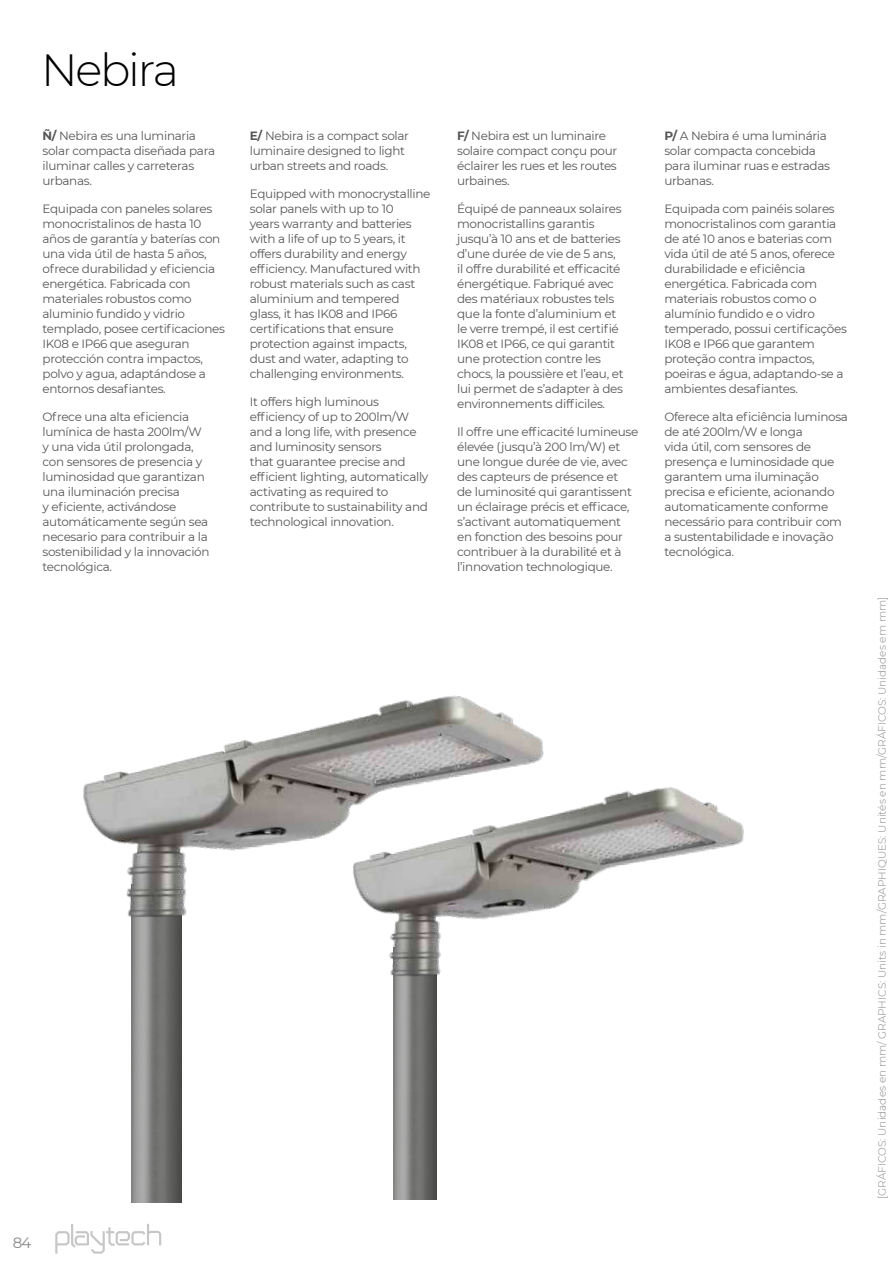
<style>
.page{position:relative;width:893px;height:1263px;background:#fff}
.page>*{position:absolute;margin:0;border:0;box-sizing:border-box;transform-origin:0 0}
.t1{font:300 45px "Montserrat";letter-spacing:-.05em;color:#000}
.t2{font:15px "Montserrat";color:#878787}
.t3{font:12px/15px "Montserrat";letter-spacing:-.025em;color:#575756}
.t4{font:300 10.5px "Montserrat";color:#878787}
.s1{font-weight:700}
</style>
<div class="page">
<svg style="left:55px;top:1224px;width:106px;height:29px"></svg>
<img style="left:131px;top:930px;width:51px;height:273px">
<img style="left:393px;top:986px;width:43px;height:213px">
<img style="left:83px;top:695px;width:461px;height:235px">
<img style="left:331px;top:765px;width:413px;height:221px">
<h1 class="t1" style="left:41px;top:40px;width:139px">Nebira</h1>
<p class="t3" style="left:43px;top:128px;width:174px"><span class="s1">Ñ/</span> Nebira es una luminaria solar compacta diseñada para iluminar calles y carreteras urbanas.</p>
<p class="t3" style="left:43px;top:201px;width:184px">Equipada con paneles solares monocristalinos de hasta 10 años de garantía y baterías con una vida útil de hasta 5 años, ofrece durabilidad y eficiencia energética. Fabricada con materiales robustos como aluminio fundido y vidrio templado, posee certificaciones<br>IK08 e IP66 que aseguran protección contra impactos, polvo y agua, adaptándose a entornos desafiantes.</p>
<p class="t3" style="left:43px;top:408px;width:169px">Ofrece una alta eficiencia lumínica de hasta 200lm/W y una vida útil prolongada, con sensores de presencia y luminosidad que garantizan una iluminación precisa<br>y eficiente, activándose automáticamente según sea necesario para contribuir a la sostenibilidad y la innovación tecnológica.</p>
<p class="t3" style="left:250px;top:128px;width:161px"><span class="s1">E/</span> Nebira is a compact solar luminaire designed to light urban streets and roads.</p>
<p class="t3" style="left:250px;top:186px;width:182px">Equipped with monocrystalline solar panels with up to 10<br>years warranty and batteries with a life of up to 5 years, it offers durability and energy efficiency. Manufactured with robust materials such as cast aluminium and tempered glass, it has IK08 and IP66 certifications that ensure protection against impacts, dust and water, adapting to challenging environments.</p>
<p class="t3" style="left:250px;top:393px;width:180px">It offers high luminous efficiency of up to 200lm/W and a long life, with presence and luminosity sensors<br>that guarantee precise and efficient lighting, automatically activating as required to contribute to sustainability and technological innovation.</p>
<p class="t3" style="left:457px;top:128px;width:162px"><span class="s1">F/</span> Nebira est un luminaire solaire compact conçu pour éclairer les rues et les routes urbaines.</p>
<p class="t3" style="left:457px;top:201px;width:168px">Équipé de panneaux solaires monocristallins garantis jusqu’à 10 ans et de batteries d’une durée de vie de 5 ans, il offre durabilité et efficacité énergétique. Fabriqué avec des matériaux robustes tels que la fonte d’aluminium et le verre trempé, il est certifié<br>IK08 et IP66, ce qui garantit une protection contre les chocs, la poussière et l’eau, et lui permet de s’adapter à des environnements difficiles.</p>
<p class="t3" style="left:457px;top:423px;width:183px">Il offre une efficacité lumineuse élevée (jusqu’à 200 lm/W) et une longue durée de vie, avec des capteurs de présence et<br>de luminosité qui garantissent un éclairage précis et efficace, s’activant automatiquement en fonction des besoins pour contribuer à la durabilité et à l’innovation technologique.</p>
<p class="t3" style="left:664px;top:128px;width:167px"><span class="s1">P/</span> A Nebira é uma luminária solar compacta concebida para iluminar ruas e estradas urbanas.</p>
<p class="t3" style="left:664px;top:201px;width:184px">Equipada com painéis solares monocristalinos com garantia de até 10 anos e baterias com vida útil de até 5 anos, oferece durabilidade e eficiência energética. Fabricada com materiais robustos como o alumínio fundido e o vidro temperado, possui certificações<br>IK08 e IP66 que garantem proteção contra impactos, poeiras e água, adaptando-se a ambientes desafiantes.</p>
<p class="t3" style="left:664px;top:408px;width:185px">Oferece alta eficiência luminosa de até 200lm/W e longa<br>vida útil, com sensores de presença e luminosidade que garantem uma iluminação precisa e eficiente, acionando automaticamente conforme necessário para contribuir com a sustentabilidade e inovação tecnológica.</p>
<p class="t2" style="left:13px;top:1232px;width:20px">84</p>
<p class="t4" style="left:875px;top:1199px;width:604px;rotate:-90deg">[GRÁFICOS: Unidades en mm/ GRAPHICS: Units in mm/GRAPHIQUES: Unités en mm/GRÁFICOS: Unidades em mm]</p>
</div>
